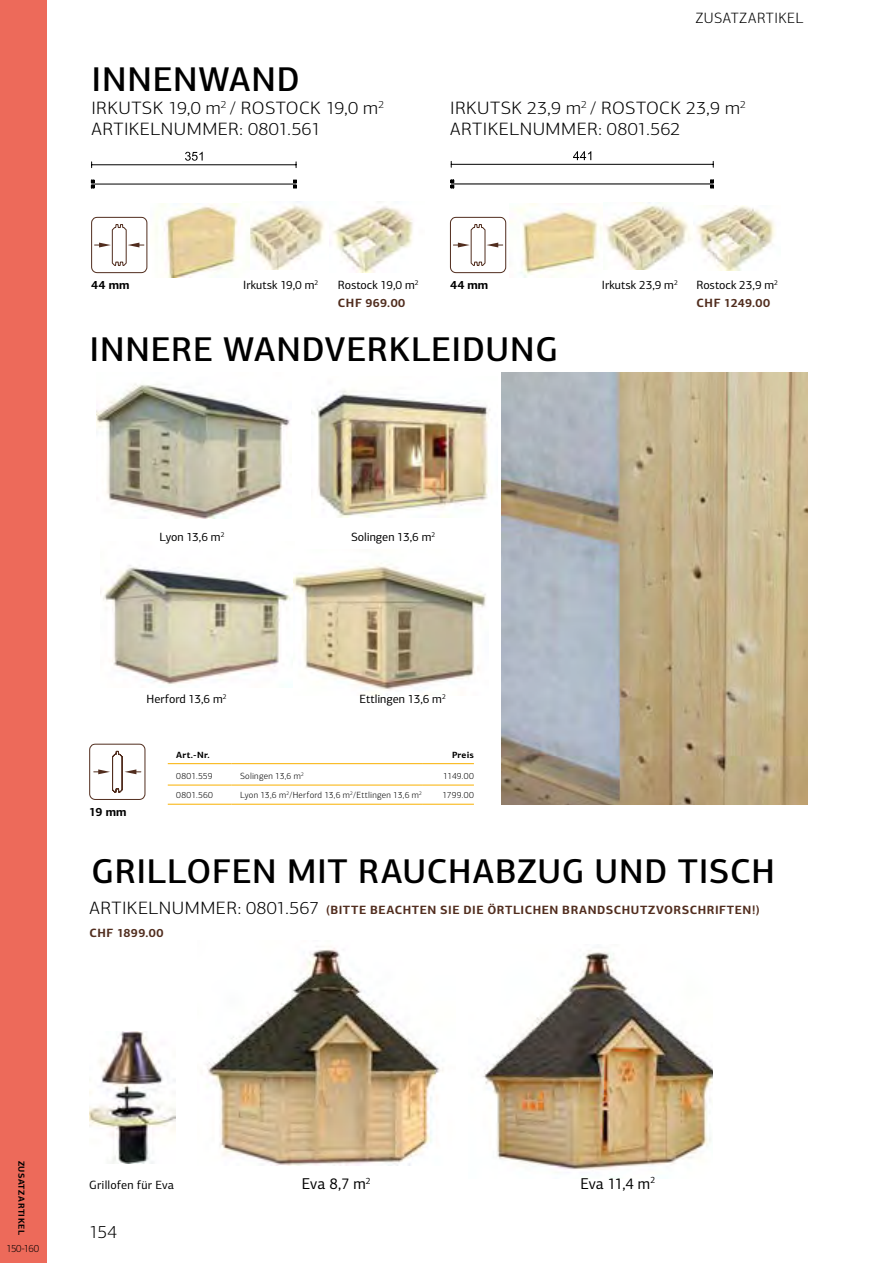
<style>
.page{position:relative;width:893px;height:1263px;background:#fff}
.page>*{position:absolute;margin:0;border:0;box-sizing:border-box;transform-origin:0 0}
.t1{font:500 34.5px "PF Centro Sans Pro";letter-spacing:.02em;color:#000}
.t2{font:300 18px/21px "PF Centro Sans Pro";letter-spacing:.02em;color:#000;scale:1.05 1}
.t3{font:300 18px "PF Centro Sans Pro";letter-spacing:.02em;color:#000}
.t4{font:15.75px "PF Centro Sans Pro";letter-spacing:-.015em;color:#000;scale:.96 1}
.t5{font:15.75px "PF Centro Sans Pro";letter-spacing:-.015em;color:#000}
.t6{font:300 15px "PF Centro Sans Pro";letter-spacing:.035em;color:#000}
.t7{font:12px "PF Centro Sans Pro";color:#000}
.t8{font:700 12px "PF Centro Sans Pro";letter-spacing:.045em;color:#512d1e}
.t9{font:700 12px "PF Centro Sans Pro";letter-spacing:.01em;color:#000}
.t10{font:700 12px "PF Centro Sans Pro";letter-spacing:.025em;color:#512d1e}
.t11{font:300 10.5px "PF Centro Sans Pro";letter-spacing:-.05em;color:#000;scale:.96 1}
.t12{font:300 9px "PF Centro Sans Pro";letter-spacing:.025em;color:#000}
.t13{font:700 9px "PF Centro Sans Pro";letter-spacing:.03em;color:#000}
.t14{font:700 8.7px "PF Centro Sans Pro";letter-spacing:.05em;color:#000}
</style>
<div class="page">
<div style="left:0;top:0;width:47px;height:1263px;background:#ed6a5a"></div>
<img style="left:206px;top:946px;width:237px;height:219px">
<img style="left:311px;top:390px;width:181px;height:127px">
<img style="left:97px;top:383px;width:193px;height:136px">
<img style="left:100px;top:565px;width:194px;height:120px">
<img style="left:294px;top:563px;width:192px;height:133px">
<img style="left:502px;top:373px;width:306px;height:432px">
<hr style="left:168px;top:763px;width:64px;height:1px;background:#f9b000">
<hr style="left:232px;top:763px;width:191px;height:1px;background:#f9b000">
<hr style="left:168px;top:785px;width:64px;height:1px;background:#f9b000">
<hr style="left:232px;top:785px;width:191px;height:1px;background:#f9b000">
<hr style="left:168px;top:804px;width:64px;height:1px;background:#f9b000">
<hr style="left:232px;top:804px;width:191px;height:1px;background:#f9b000">
<hr style="left:423px;top:763px;width:51px;height:1px;background:#f9b000">
<hr style="left:423px;top:785px;width:51px;height:1px;background:#f9b000">
<hr style="left:423px;top:804px;width:51px;height:1px;background:#f9b000">
<img style="left:89px;top:1032px;width:86px;height:131px">
<img style="left:483px;top:950px;width:229px;height:229px">
<svg style="left:89px;top:743px;width:57px;height:57px"></svg>
<img style="left:249px;top:201px;width:76px;height:69px">
<img style="left:329px;top:201px;width:84px;height:72px">
<img style="left:155px;top:203px;width:94px;height:74px">
<img style="left:509px;top:203px;width:93px;height:74px">
<svg style="left:91px;top:152px;width:205px;height:36px"></svg>
<svg style="left:451px;top:151px;width:262px;height:37px"></svg>
<img style="left:604px;top:202px;width:88px;height:67px">
<img style="left:696px;top:206px;width:79px;height:65px">
<svg style="left:450px;top:216px;width:56px;height:57px"></svg>
<svg style="left:91px;top:216px;width:57px;height:57px"></svg>
<h1 class="t1" style="left:92px;top:58px;width:210px">INNENWAND</h1>
<p class="t6" style="left:696px;top:9px;width:109px">ZUSATZARTIKEL</p>
<p class="t2" style="left:91px;top:98px;width:280px">IRKUTSK 19,0 m<sup>2</sup> / ROSTOCK 19,0 m<sup>2<br></sup>ARTIKELNUMMER: 0801.561</p>
<p class="t2" style="left:450px;top:98px;width:283px">IRKUTSK 23,9 m<sup>2</sup> / ROSTOCK 23,9 m<sup>2<br></sup>ARTIKELNUMMER: 0801.562</p>
<p class="t9" style="left:91px;top:278px;width:40px">44 mm</p>
<p class="t7" style="left:243px;top:278px;width:77px">Irkutsk 19,0 m<sup>2</sup></p>
<p class="t9" style="left:450px;top:278px;width:40px">44 mm</p>
<p class="t7" style="left:602px;top:278px;width:78px">Irkutsk 23,9 m<sup>2</sup></p>
<p class="t7" style="left:338px;top:278px;width:82px">Rostock 19,0 m<sup>2</sup></p>
<p class="t7" style="left:696px;top:278px;width:83px">Rostock 23,9 m<sup>2</sup></p>
<p class="t8" style="left:338px;top:296px;width:69px">CHF 969.00</p>
<h1 class="t1" style="left:90px;top:328px;width:470px">INNERE WANDVERKLEIDUNG</h1>
<p class="t7" style="left:160px;top:530px;width:66px">Lyon 13,6 m<sup>2</sup></p>
<p class="t7" style="left:351px;top:530px;width:86px">Solingen 13,6 m<sup>2</sup></p>
<p class="t7" style="left:147px;top:692px;width:82px">Herford 13,6 m<sup>2</sup></p>
<p class="t7" style="left:359px;top:692px;width:88px">Ettlingen 13,6 m<sup>2</sup></p>
<p class="t9" style="left:89px;top:804px;width:39px">19 mm</p>
<p class="t13" style="left:176px;top:749px;width:35px">Art.-Nr.</p>
<p class="t13" style="left:452px;top:749px;width:23px">Preis</p>
<p class="t12" style="left:176px;top:771px;width:38px">0801.559</p>
<p class="t12" style="left:240px;top:771px;width:65px">Solingen 13,6 m<sup>2</sup></p>
<p class="t12" style="left:443px;top:771px;width:32px">1149.00</p>
<p class="t12" style="left:176px;top:790px;width:38px">0801.560</p>
<p class="t12" style="left:240px;top:790px;width:183px">Lyon 13,6 m<sup>2</sup>/Herford 13,6 m<sup>2</sup>/Ettlingen 13,6 m<sup>2</sup></p>
<p class="t12" style="left:442px;top:790px;width:33px">1799.00</p>
<p class="t10" style="left:697px;top:296px;width:75px">CHF 1249.00</p>
<h1 class="t1" style="left:92px;top:850px;width:685px">GRILLOFEN MIT RAUCHABZUG UND TISCH</h1>
<p class="t2" style="left:89px;top:898px;width:220px">ARTIKELNUMMER: 0801.567</p>
<p class="t8" style="left:89px;top:926px;width:76px">CHF 1899.00</p>
<p class="t8" style="left:326px;top:902px;width:435px">(BITTE BEACHTEN SIE DIE ÖRTLICHEN BRANDSCHUTZVORSCHRIFTEN!)</p>
<p class="t14" style="left:27px;top:1160px;width:75px;rotate:90deg">ZUSATZARTIKEL</p>
<p class="t11" style="left:7px;top:1243px;width:35px">150-160</p>
<p class="t7" style="left:89px;top:1178px;width:86px">Grillofen für Eva</p>
<p class="t5" style="left:302px;top:1174px;width:71px">Eva 8,7 m<sup>2</sup></p>
<p class="t4" style="left:580px;top:1174px;width:80px">Eva 11,4 m<sup>2</sup></p>
<p class="t3" style="left:89px;top:1222px;width:29px">154</p>
</div>
